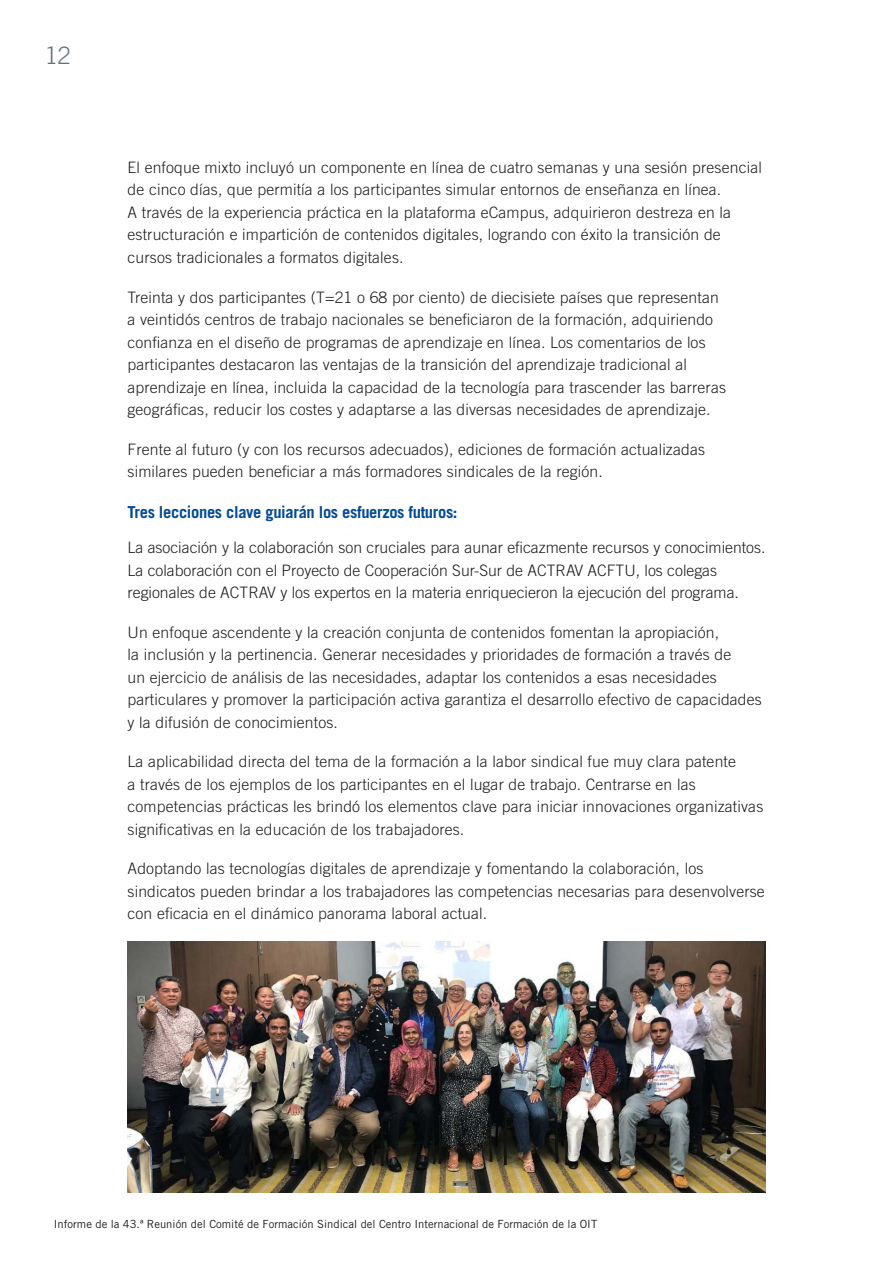
<style>
.page{position:relative;width:893px;height:1263px;background:#fff}
.page>*{position:absolute;margin:0;border:0;box-sizing:border-box;transform-origin:0 0}
.t1{font:300 24px "Trade Gothic LT Std";color:#60737a}
.t2{font:700 16.5px "Trade Gothic LT Std";letter-spacing:-.02em;color:#004a97}
.t3{font:300 15.75px/22.5px "Trade Gothic LT Std";letter-spacing:.01em;color:#1d1d1b}
.t4{font:11.25px "Trade Gothic LT Std";color:#1d1d1b}
</style>
<div class="page">
<img style="left:128px;top:942px;width:637px;height:250px">
<h1 class="t1" style="left:45px;top:41px;width:27px">12</h1>
<p class="t3" style="left:128px;top:156px;width:636px">El enfoque mixto incluyó un componente en línea de cuatro semanas y una sesión presencial de cinco días, que permitía a los participantes simular entornos de enseñanza en línea.<br>A través de la experiencia práctica en la plataforma eCampus, adquirieron destreza en la estructuración e impartición de contenidos digitales, logrando con éxito la transición de cursos tradicionales a formatos digitales.</p>
<p class="t3" style="left:128px;top:285px;width:600px">Treinta y dos participantes (T=21 o 68 por ciento) de diecisiete países que representan a veintidós centros de trabajo nacionales se beneficiaron de la formación, adquiriendo confianza en el diseño de programas de aprendizaje en línea. Los comentarios de los participantes destacaron las ventajas de la transición del aprendizaje tradicional al aprendizaje en línea, incluida la capacidad de la tecnología para trascender las barreras geográficas, reducir los costes y adaptarse a las diversas necesidades de aprendizaje.</p>
<p class="t3" style="left:128px;top:437px;width:579px">Frente al futuro (y con los recursos adecuados), ediciones de formación actualizadas similares pueden beneficiar a más formadores sindicales de la región.</p>
<p class="t2" style="left:128px;top:502px;width:331px">Tres lecciones clave guiarán los esfuerzos futuros:</p>
<p class="t3" style="left:128px;top:536px;width:639px">La asociación y la colaboración son cruciales para aunar eficazmente recursos y conocimientos.<br>La colaboración con el Proyecto de Cooperación Sur-Sur de ACTRAV ACFTU, los colegas regionales de ACTRAV y los expertos en la materia enriquecieron la ejecución del programa.</p>
<p class="t3" style="left:128px;top:621px;width:636px">Un enfoque ascendente y la creación conjunta de contenidos fomentan la apropiación,<br>la inclusión y la pertinencia. Generar necesidades y prioridades de formación a través de<br>un ejercicio de análisis de las necesidades, adaptar los contenidos a esas necesidades particulares y promover la participación activa garantiza el desarrollo efectivo de capacidades y la difusión de conocimientos.</p>
<p class="t3" style="left:128px;top:750px;width:637px">La aplicabilidad directa del tema de la formación a la labor sindical fue muy clara patente<br>a través de los ejemplos de los participantes en el lugar de trabajo. Centrarse en las competencias prácticas les brindó los elementos clave para iniciar innovaciones organizativas significativas en la educación de los trabajadores.</p>
<p class="t3" style="left:128px;top:857px;width:639px">Adoptando las tecnologías digitales de aprendizaje y fomentando la colaboración, los sindicatos pueden brindar a los trabajadores las competencias necesarias para desenvolverse con eficacia en el dinámico panorama laboral actual.</p>
<p class="t4" style="left:54px;top:1217px;width:545px">Informe de la 43.ª Reunión del Comité de Formación Sindical del Centro Internacional de Formación de la OIT</p>
</div>
